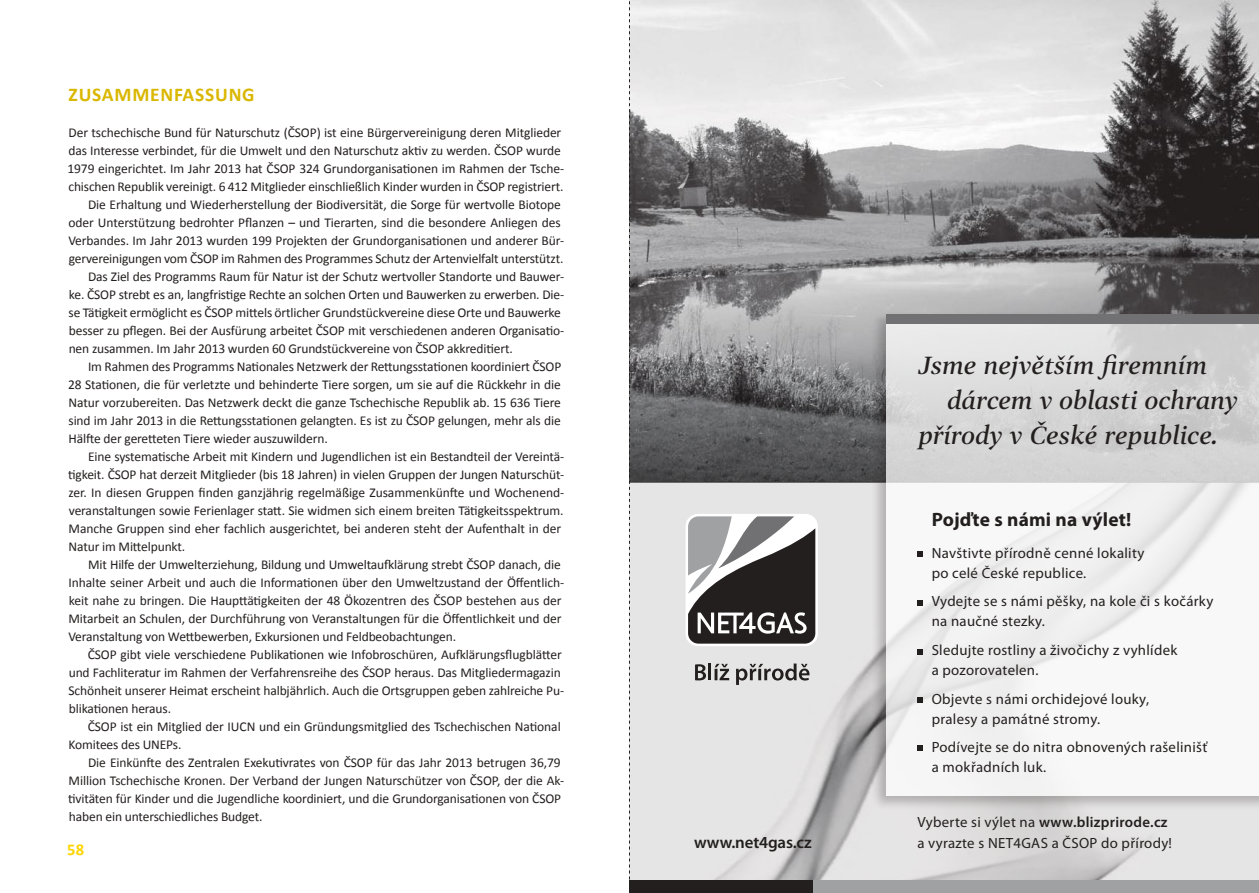
<style>
.page{position:relative;width:1259px;height:893px;background:#fff}
.page>*{position:absolute;margin:0;border:0;box-sizing:border-box;transform-origin:0 0}
.t1{font:italic 500 24.3px "Tabac G2";letter-spacing:.02em;color:#241f1f}
.t2{font:700 19.5px "Calibri";color:#dab700}
.t3{font:700 19.35px "Myriad Pro";letter-spacing:.01em;color:#241f1f}
.t4{font:600 16.95px "Myriad Pro";letter-spacing:-.01em;color:#241f1f}
.t5{font:700 16.5px "Calibri";color:#ffd500}
.t6{font:14.85px/20.1px "Myriad Pro";letter-spacing:.02em;color:#241f1f}
.t7{font:13.5px "Calibri";letter-spacing:-.01em;color:#241f1f}
.s1{font-weight:600}
</style>
<div class="page">
<img style="left:630px;top:0;width:629px;height:355px">
<svg style="left:630px;top:482px;width:629px;height:398px;background:#dedddd"></svg>
<div style="left:630px;top:880px;width:629px;height:13px;background:#a0a1a3"></div>
<div style="left:629px;top:880px;width:183px;height:13px;background:#241f1f"></div>
<svg style="left:630px;top:355px;width:241px;height:127px;background:#626264"></svg>
<svg style="left:685px;top:514px;width:133px;height:132px"></svg>
<svg style="left:688px;top:516px;width:127px;height:128px"></svg>
<svg style="left:695px;top:664px;width:11px;height:16px"></svg>
<hr style="left:708px;top:663px;width:3px;height:17px;background:#241f1f">
<svg style="left:714px;top:664px;width:15px;height:16px"></svg>
<svg style="left:736px;top:663px;width:73px;height:22px;background:#a9a7a7"></svg>
<div style="left:871px;top:311px;width:388px;height:500px;background:#241f1f;opacity:.35"></div>
<svg style="left:886px;top:323px;width:373px;height:473px;fill:#f1f0f0"></svg>
<div style="left:886px;top:314px;width:373px;height:9px;background:#717072"></div>
<svg style="left:917px;top:697px;width:6px;height:6px"></svg>
<svg style="left:917px;top:745px;width:6px;height:6px"></svg>
<svg style="left:917px;top:649px;width:6px;height:5px"></svg>
<svg style="left:917px;top:600px;width:6px;height:6px"></svg>
<svg style="left:917px;top:551px;width:6px;height:6px"></svg>
<svg style="left:629px;top:0;width:1px;height:880px"></svg>
<h2 class="t2" style="left:69px;top:82px;width:61px">ZUSAMMENF</h2>
<h2 class="t2" style="left:183px;top:82px;width:25px">ASSUN</h2>
<h2 class="t2" style="left:242px;top:82px;width:14px">G</h2>
<p class="t7" style="left:69px;top:124px;width:494px">Der tschechische Bund für Naturschutz (ČSOP) ist eine Bürgervereinigung deren Mitglieder</p>
<p class="t7" style="left:68px;top:142px;width:494px">das Interesse verbindet, für die Umwelt und den Naturschutz aktiv zu werden. ČSOP wurde</p>
<p class="t7" style="left:67px;top:160px;width:498px">1979 eingerichtet. Im Jahr 2013 hat ČSOP 324 Grundorganisationen im Rahmen der Tsche-</p>
<p class="t7" style="left:68px;top:178px;width:496px">chischen Republik vereinigt. 6 412 Mitglieder einschließlich Kinder wurden in ČSOP registriert.</p>
<p class="t7" style="left:88px;top:196px;width:474px">Die Erhaltung und Wiederherstellung der Biodiversität, die Sorge für wertvolle Biotope</p>
<p class="t7" style="left:68px;top:214px;width:494px">oder Unterstützung bedrohter Pflanzen – und Tierarten, sind die besondere Anliegen des</p>
<p class="t7" style="left:68px;top:232px;width:497px">Verbandes. Im Jahr 2013 wurden 199 Projekten der Grundorganisationen und anderer Bür-</p>
<p class="t7" style="left:69px;top:250px;width:496px">gervereinigungen vom ČSOP im Rahmen des Programmes Schutz der Artenvielfalt unterstützt.</p>
<p class="t7" style="left:88px;top:268px;width:478px">Das Ziel des Programms Raum für Natur ist der Schutz wertvoller Standorte und Bauwer-</p>
<p class="t7" style="left:69px;top:286px;width:497px">ke. ČSOP strebt es an, langfristige Rechte an solchen Orten und Bauwerken zu erwerben. Die-</p>
<p class="t7" style="left:69px;top:304px;width:494px">se Tätigkeit ermöglicht es ČSOP mittels örtlicher Grundstückvereine diese Orte und Bauwerke</p>
<p class="t7" style="left:69px;top:322px;width:497px">besser zu pflegen. Bei der Ausfürung arbeitet ČSOP mit verschiedenen anderen Organisatio-</p>
<p class="t7" style="left:69px;top:340px;width:446px">nen zusammen. Im Jahr 2013 wurden 60 Grundstückvereine von ČSOP akkreditiert.</p>
<p class="t7" style="left:88px;top:358px;width:475px">Im Rahmen des Programms Nationales Netzwerk der Rettungsstationen koordiniert ČSOP</p>
<p class="t7" style="left:68px;top:376px;width:494px">28 Stationen, die für verletzte und behinderte Tiere sorgen, um sie auf die Rückkehr in die</p>
<p class="t7" style="left:69px;top:394px;width:494px">Natur vorzubereiten. Das Netzwerk deckt die ganze Tschechische Republik ab. 15 636 Tiere</p>
<p class="t7" style="left:69px;top:412px;width:494px">sind im Jahr 2013 in die Rettungsstationen gelangten. Es ist zu ČSOP gelungen, mehr als die</p>
<p class="t7" style="left:69px;top:430px;width:261px">Hälfte der geretteten Tiere wieder auszuwildern.</p>
<p class="t7" style="left:88px;top:448px;width:478px">Eine systematische Arbeit mit Kindern und Jugendlichen ist ein Bestandteil der Vereintä-</p>
<p class="t7" style="left:68px;top:466px;width:497px">tigkeit. ČSOP hat derzeit Mitglieder (bis 18 Jahren) in vielen Gruppen der Jungen Naturschüt-</p>
<p class="t7" style="left:68px;top:484px;width:497px">zer. In diesen Gruppen finden ganzjährig regelmäßige Zusammenkünfte und Wochenend-</p>
<p class="t7" style="left:69px;top:502px;width:496px">veranstaltungen sowie Ferienlager statt. Sie widmen sich einem breiten Tätigkeitsspektrum.</p>
<p class="t7" style="left:69px;top:520px;width:494px">Manche Gruppen sind eher fachlich ausgerichtet, bei anderen steht der Aufenthalt in der</p>
<p class="t7" style="left:69px;top:538px;width:118px">Natur im Mittelpunkt.</p>
<p class="t7" style="left:88px;top:556px;width:474px">Mit Hilfe der Umwelterziehung, Bildung und Umweltaufklärung strebt ČSOP danach, die</p>
<p class="t7" style="left:69px;top:574px;width:497px">Inhalte seiner Arbeit und auch die Informationen über den Umweltzustand der Öffentlich-</p>
<p class="t7" style="left:69px;top:592px;width:494px">keit nahe zu bringen. Die Haupttätigkeiten der 48 Ökozentren des ČSOP bestehen aus der</p>
<p class="t7" style="left:69px;top:610px;width:494px">Mitarbeit an Schulen, der Durchführung von Veranstaltungen für die Öffentlichkeit und der</p>
<p class="t7" style="left:68px;top:628px;width:389px">Veranstaltung von Wettbewerben, Exkursionen und Feldbeobachtungen.</p>
<p class="t7" style="left:88px;top:646px;width:475px">ČSOP gibt viele verschiedene Publikationen wie Infobroschüren, Aufklärungsflugblätter</p>
<p class="t7" style="left:69px;top:664px;width:493px">und Fachliteratur im Rahmen der Verfahrensreihe des ČSOP heraus. Das Mitgliedermagazin</p>
<p class="t7" style="left:69px;top:682px;width:497px">Schönheit unserer Heimat erscheint halbjährlich. Auch die Ortsgruppen geben zahlreiche Pu-</p>
<p class="t7" style="left:69px;top:700px;width:104px">blikationen heraus.</p>
<p class="t7" style="left:88px;top:718px;width:474px">ČSOP ist ein Mitglied der IUCN und ein Gründungsmitglied des Tschechischen National</p>
<p class="t7" style="left:69px;top:736px;width:114px">Komitees des UNEPs.</p>
<p class="t7" style="left:88px;top:754px;width:474px">Die Einkünfte des Zentralen Exekutivrates von ČSOP für das Jahr 2013 betrugen 36,79</p>
<p class="t7" style="left:69px;top:772px;width:497px">Million Tschechische Kronen. Der Verband der Jungen Naturschützer von ČSOP, der die Ak-</p>
<p class="t7" style="left:68px;top:790px;width:494px">tivitäten für Kinder und die Jugendliche koordiniert, und die Grundorganisationen von ČSOP</p>
<p class="t7" style="left:69px;top:808px;width:195px">haben ein unterschiedliches Budget.</p>
<p class="t5" style="left:67px;top:839px;width:18px">58</p>
<p class="t4" style="left:694px;top:831px;width:119px">www.net4gas.cz</p>
<h1 class="t1" style="left:919px;top:348px;width:290px">Jsme největším firemním</h1>
<h1 class="t1" style="left:948px;top:383px;width:292px">dárcem v oblasti ochrany</h1>
<h1 class="t1" style="left:919px;top:418px;width:300px">přírody v České republice.</h1>
<h3 class="t3" style="left:931px;top:507px;width:201px">Pojďte s námi na výlet!</h3>
<p class="t6" style="left:931px;top:542px;width:214px">Navštivte přírodně cenné lokality po celé České republice.</p>
<p class="t6" style="left:931px;top:591px;width:283px">Vydejte se s námi pěšky, na kole či s kočárky na naučné stezky.</p>
<p class="t6" style="left:931px;top:640px;width:247px">Sledujte rostliny a živočichy z vyhlídek a pozorovatelen.</p>
<p class="t6" style="left:931px;top:688px;width:219px">Objevte s námi orchidejové louky, pralesy a památné stromy.</p>
<p class="t6" style="left:931px;top:737px;width:277px">Podívejte se do nitra obnovených rašelinišť a mokřadních luk.</p>
<p class="t6" style="left:917px;top:812px;width:256px">Vyberte si výlet na <span class="s1">www.blizprirode.cz </span>a vyrazte s NET4GAS a ČSOP do přírody!</p>
</div>
